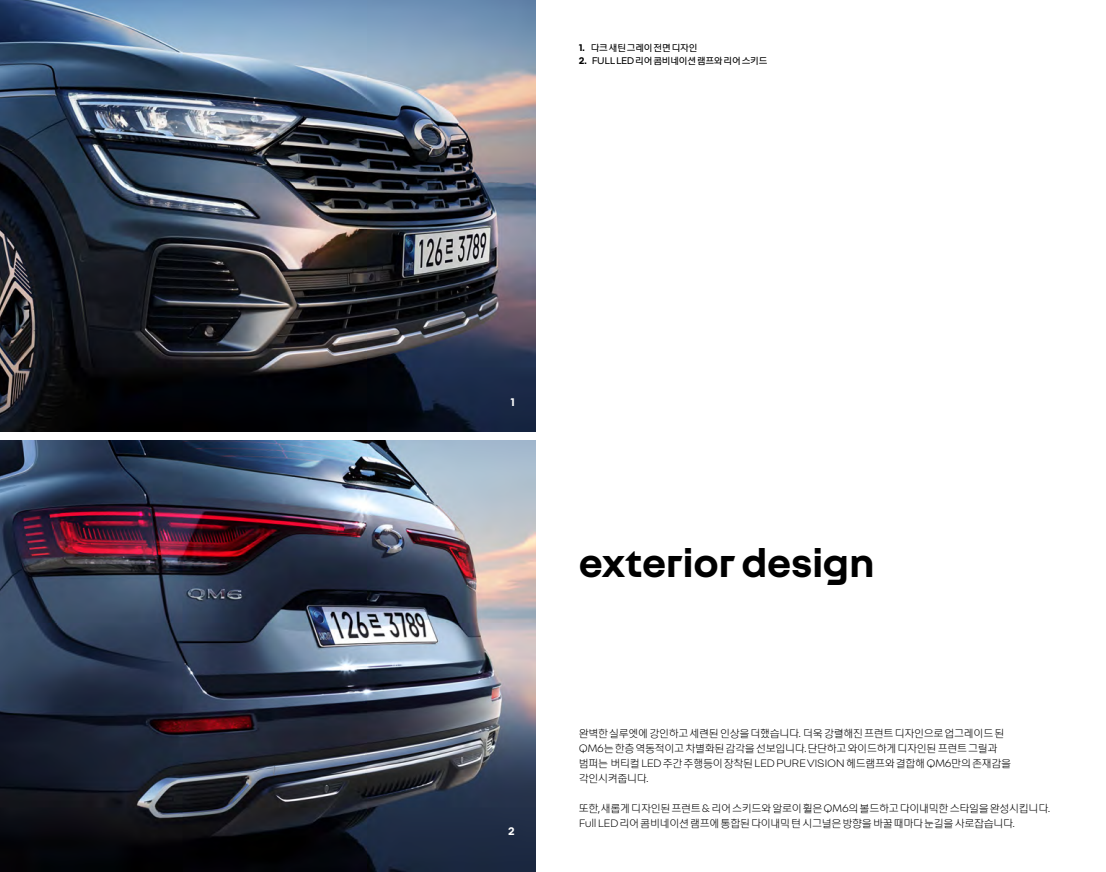
<style>
.page{position:relative;width:1106px;height:872px;background:#fff}
.page>*{position:absolute;margin:0;border:0;box-sizing:border-box;transform-origin:0 0}
.t1{font:42px "Nouvel R Variable";letter-spacing:-.01em;color:#000}
.t2{font:300 12px/15px "Nouvel RKR";letter-spacing:-.03em;color:#000}
.t3{font:700 12px "Nouvel RKR";color:#fff}
.t4{font:10.5px "Nouvel RKR";letter-spacing:-.03em;color:#000}
.s1{font-weight:700}
</style>
<div class="page">
<img style="left:0;top:0;width:536px;height:432px">
<img style="left:0;top:440px;width:536px;height:432px">
<p class="t4" style="left:578px;top:41px;width:120px"><span class="s1">1.</span> 다크 새틴 그레이 전면 디자인</p>
<p class="t4" style="left:578px;top:54px;width:190px"><span class="s1">2.</span> FULL LED 리어 콤비네이션 램프와 리어 스키드</p>
<p class="t3" style="left:510px;top:394px;width:6px">1</p>
<p class="t3" style="left:508px;top:823px;width:8px">2</p>
<h1 class="t1" style="left:578px;top:536px;width:297px">exterior design</h1>
<p class="t2" style="left:578px;top:725px;width:434px">완벽한 실루엣에 강인하고 세련된 인상을 더했습니다. 더욱 강렬해진 프런트 디자인으로 업그레이드 된 QM6는 한층 역동적이고 차별화된 감각을 선보입니다. 단단하고 와이드하게 디자인된 프런트 그릴과 범퍼는 버티컬 LED 주간 주행등이 장착된 LED PURE VISION 헤드램프와 결합해 QM6만의 존재감을 각인시켜줍니다.</p>
<p class="t2" style="left:578px;top:800px;width:473px">또한, 새롭게 디자인된 프런트 &amp; 리어 스키드와 알로이 휠은 QM6의 볼드하고 다이내믹한 스타일을 완성시킵니다.<br>Full LED 리어 콤비네이션 램프에 통합된 다이내믹 턴 시그널은 방향을 바꿀 때마다 눈길을 사로잡습니다.</p>
</div>
